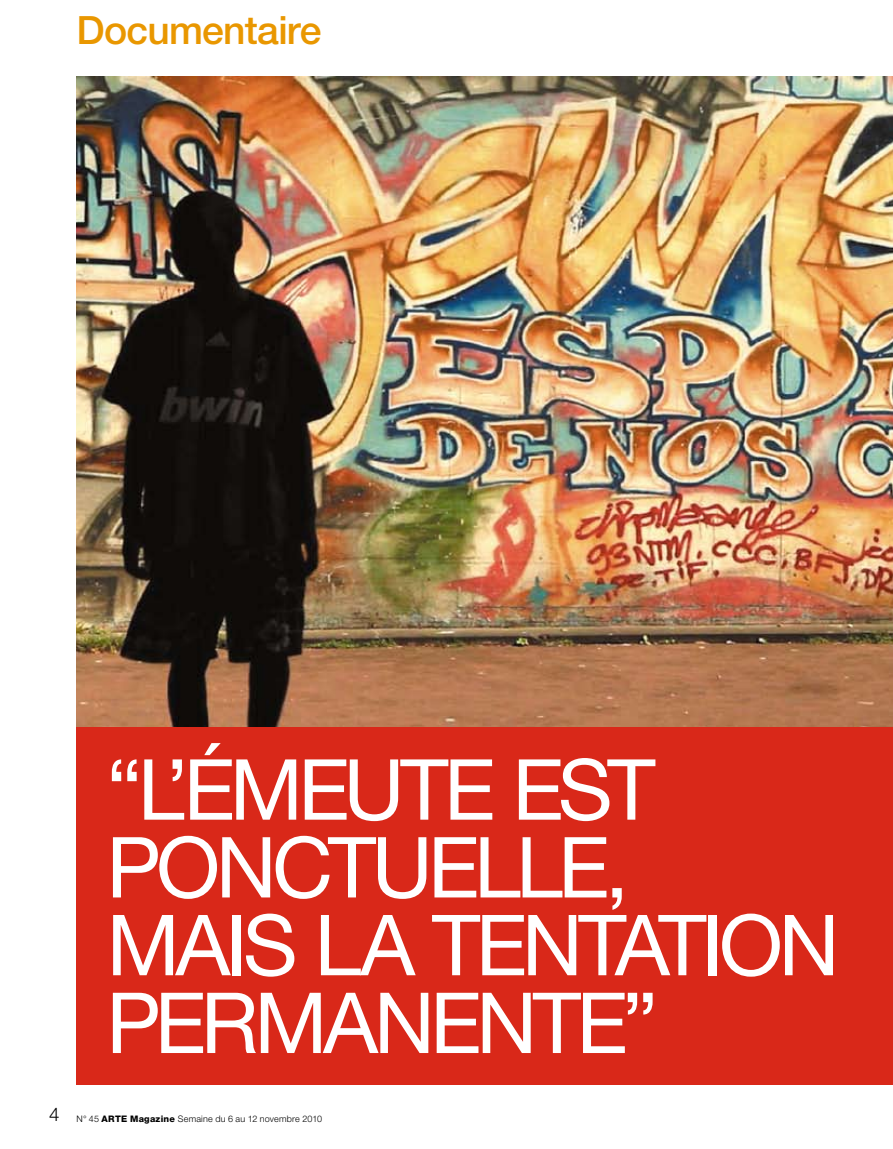
<style>
.page{position:relative;width:893px;height:1149px;background:#fff}
.page>*{position:absolute;margin:0;border:0;box-sizing:border-box;transform-origin:0 0}
.t1{font:84.3px/77.7px "Helvetica Neue";letter-spacing:-.055em;color:#fff}
.t2{font:500 39px "Helvetica Neue";letter-spacing:-.015em;color:#e99700}
.t3{font:300 9px "Helvetica Neue";letter-spacing:.02em;color:#000}
.s1{font-size:18.75px}
.s2{font-weight:800}
</style>
<div class="page">
<div style="left:77px;top:610px;width:816px;height:474px;background:#d92819"></div>
<img style="left:77px;top:77px;width:816px;height:649px">
<p class="t2" style="left:77px;top:7px;width:247px">Documentaire</p>
<p class="t1" style="left:106px;top:749px;width:735px">“L’ÉMEUTE EST<br>PONCTUELLE,<br>MAI S LA TENTATI ON<br>PERMANENTE”</p>
<p class="t3" style="left:49px;top:1112px;width:274px"><span class="s1">4</span> N° 45 <span class="s2">ARTE Magazine</span> semaine du 6 au 12 novembre 2010</p>
</div>
